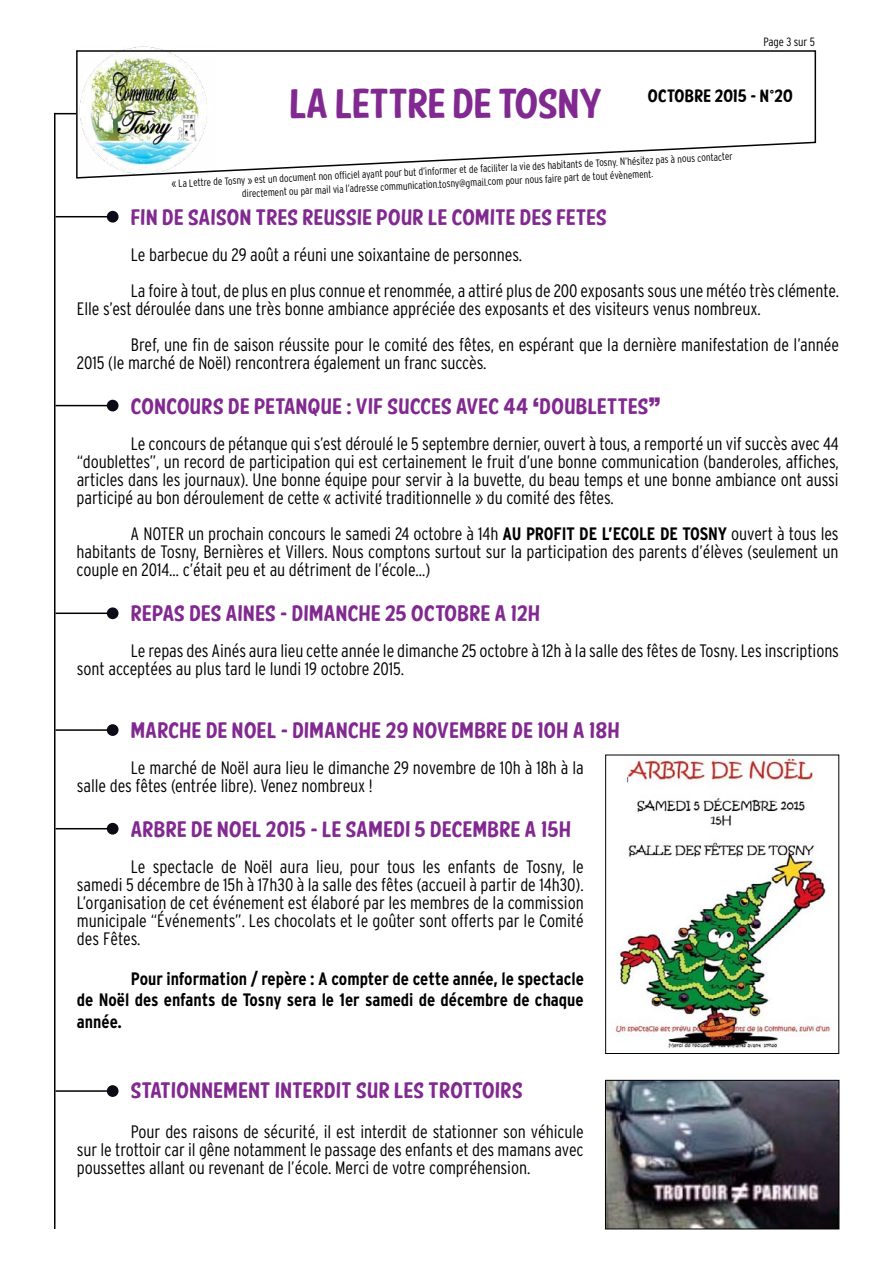
<style>
.page{position:relative;width:893px;height:1263px;background:#fff}
.page>*{position:absolute;margin:0;border:0;box-sizing:border-box;transform-origin:0 0}
.t1{font:42px "American Purpose Casual 01";color:#812990}
.t2{font:22.5px "American Purpose Casual 01";letter-spacing:.02em;color:#812990}
.t3{font:300 condensed 18px/18px "Interstate";letter-spacing:-.005em;color:#000101}
.t4{font:700 condensed 18px/21.6px "Interstate";color:#000;text-align:justify}
.t5{font:18px "American Purpose Casual 01";letter-spacing:.02em;color:#000101}
.t6{font:300 condensed 12px "Interstate";letter-spacing:-.005em;color:#000101}
.t7{font:300 condensed 10.5px/13.5px "Interstate";color:#000101}
.s1{font-family:"Arial";font-weight:900;font-size:15px}
.s2{font-family:"Arial";font-weight:900}
.s3{font-weight:700}
</style>
<div class="page">
<hr style="left:56px;top:216px;width:59px;height:1px;background:#000101">
<div style="left:107px;top:211px;width:12px;height:12px;background:#0a0b14;border-radius:50%"></div>
<hr style="left:56px;top:612px;width:59px;height:2px;background:#000101">
<div style="left:107px;top:607px;width:12px;height:12px;background:#0a0b14;border-radius:50%"></div>
<hr style="left:56px;top:405px;width:59px;height:1px;background:#000101">
<div style="left:107px;top:400px;width:12px;height:11px;background:#0a0b14;border-radius:50%"></div>
<svg style="left:56px;top:113px;width:18px;height:1px"></svg>
<svg style="left:75px;top:50px;width:742px;height:129px"></svg>
<hr style="left:54px;top:113px;width:2px;height:1116px;background:#000101">
<hr style="left:56px;top:729px;width:59px;height:2px;background:#000101">
<div style="left:107px;top:724px;width:12px;height:12px;background:#0a0b14;border-radius:50%"></div>
<img style="left:615px;top:757px;width:216px;height:291px">
<div style="left:605px;top:755px;width:234px;height:299px;border:1px solid #000101"></div>
<hr style="left:56px;top:828px;width:59px;height:1px;background:#000101">
<div style="left:107px;top:823px;width:12px;height:11px;background:#0a0b14;border-radius:50%"></div>
<hr style="left:56px;top:1090px;width:59px;height:2px;background:#000101">
<div style="left:107px;top:1085px;width:12px;height:12px;background:#0a0b14;border-radius:50%"></div>
<img style="left:607px;top:1082px;width:230px;height:145px">
<div style="left:605px;top:1080px;width:234px;height:149px;border:1px solid #000101"></div>
<p class="t6" style="left:763px;top:35px;width:53px">Page 3 sur 5</p>
<h1 class="t1" style="left:289px;top:88px;width:314px">LA LETTRE DE TOSNY</h1>
<p class="t7" style="left:241px;top:174px;width:493px;text-indent:-70px;rotate:-3deg">« La Lettre de Tosny » est un document non offi ciel ayant pour but d’informer et de faciliter la vie des habitants de Tosny. N’hésitez pas à nous contacter directement ou par mail via l’adresse communication.tosny@gmail.com pour nous faire part de tout évènement.</p>
<p class="t5" style="left:648px;top:89px;width:147px">OCTOBRE 2015 - N<span class="s1">˚</span>20</p>
<p class="t2" style="left:131px;top:209px;width:477px">FIN DE SAISON TRES REUSSIE POUR LE COMITE DES FETES</p>
<p class="t3" style="left:131px;top:236px;width:710px;line-height:36px">Le barbecue du 29 août a réuni une soixantaine de personnes.<br>La foire à tout, de plus en plus connue et renommée, a attiré plus de 200 exposants sous une météo très clémente.</p>
<p class="t3" style="left:131px;top:290px;width:709px;line-height:36px;text-indent:-54px">Elle s’est déroulée dans une très bonne ambiance appréciée des exposants et des visiteurs venus nombreux.<br>Bref, une fin de saison réussite pour le comité des fêtes, en espérant que la dernière manifestation de l’année</p>
<p class="t3" style="left:77px;top:353px;width:411px">2015 (le marché de Noël) rencontrera également un franc succès.</p>
<p class="t2" style="left:131px;top:398px;width:531px">CONCOURS DE PETANQUE : VIF SUCCES AVEC 44 <span class="s2">‘</span>DOUBLETTES<span class="s2">”</span></p>
<p class="t3" style="left:77px;top:434px;width:764px;text-align:justify;text-indent:54px">Le concours de pétanque qui s’est déroulé le 5 septembre dernier, ouvert à tous, a remporté un vif succès avec 44 “doublettes”, un record de participation qui est certainement le fruit d’une bonne communication (banderoles, affiches, articles dans les journaux). Une bonne équipe pour servir à la buvette, du beau temps et une bonne ambiance ont aussi participé au bon déroulement de cette « activité traditionnelle » du comité des fêtes.</p>
<p class="t3" style="left:77px;top:524px;width:764px;text-align:justify;text-indent:54px">A NOTER un prochain concours le samedi 24 octobre à 14h <span class="s3">AU PROFIT DE L’ECOLE DE TOSNY</span> ouvert à tous les habitants de Tosny, Bernières et Villers. Nous comptons surtout sur la participation des parents d’élèves (seulement un couple en 2014… c’était peu et au détriment de l’école…)</p>
<p class="t2" style="left:131px;top:605px;width:411px">REPAS DES AINES - DIMANCHE 25 OCTOBRE A 12H</p>
<p class="t3" style="left:77px;top:641px;width:764px;text-indent:54px">Le repas des Ainés aura lieu cette année le dimanche 25 octobre à 12h à la salle des fêtes de Tosny. Les inscriptions sont acceptées au plus tard le lundi 19 octobre 2015.</p>
<p class="t2" style="left:131px;top:722px;width:490px">MARCHE DE NOEL - DIMANCHE 29 NOVEMBRE DE 10H A 18H</p>
<p class="t3" style="left:77px;top:758px;width:508px;text-indent:54px">Le marché de Noël aura lieu le dimanche 29 novembre de 10h à 18h à la salle des fêtes (entrée libre). Venez nombreux !</p>
<p class="t2" style="left:131px;top:821px;width:442px">ARBRE DE NOEL 2015 - LE SAMEDI 5 DECEMBRE A 15H</p>
<p class="t3" style="left:77px;top:857px;width:509px;text-align:justify;text-indent:54px">Le spectacle de Noël aura lieu, pour tous les enfants de Tosny, le samedi 5 décembre de 15h à 17h30 à la salle des fêtes (accueil à partir de 14h30).<br>L’organisation de cet événement est élaboré par les membres de la commission municipale “Événements”. Les chocolats et le goûter sont offerts par le Comité des Fêtes.</p>
<p class="t4" style="left:77px;top:967px;width:508px;text-indent:54px">Pour information / repère : A compter de cette année, le spectacle de Noël des enfants de Tosny sera le 1er samedi de décembre de chaque année.</p>
<p class="t2" style="left:131px;top:1082px;width:393px">STATIONNEMENT INTERDIT SUR LES TROTTOIRS</p>
<p class="t3" style="left:77px;top:1122px;width:508px;text-align:justify;text-indent:54px">Pour des raisons de sécurité, il est interdit de stationner son véhicule sur le trottoir car il gêne notamment le passage des enfants et des mamans avec poussettes allant ou revenant de l’école. Merci de votre compréhension.</p>
</div>
